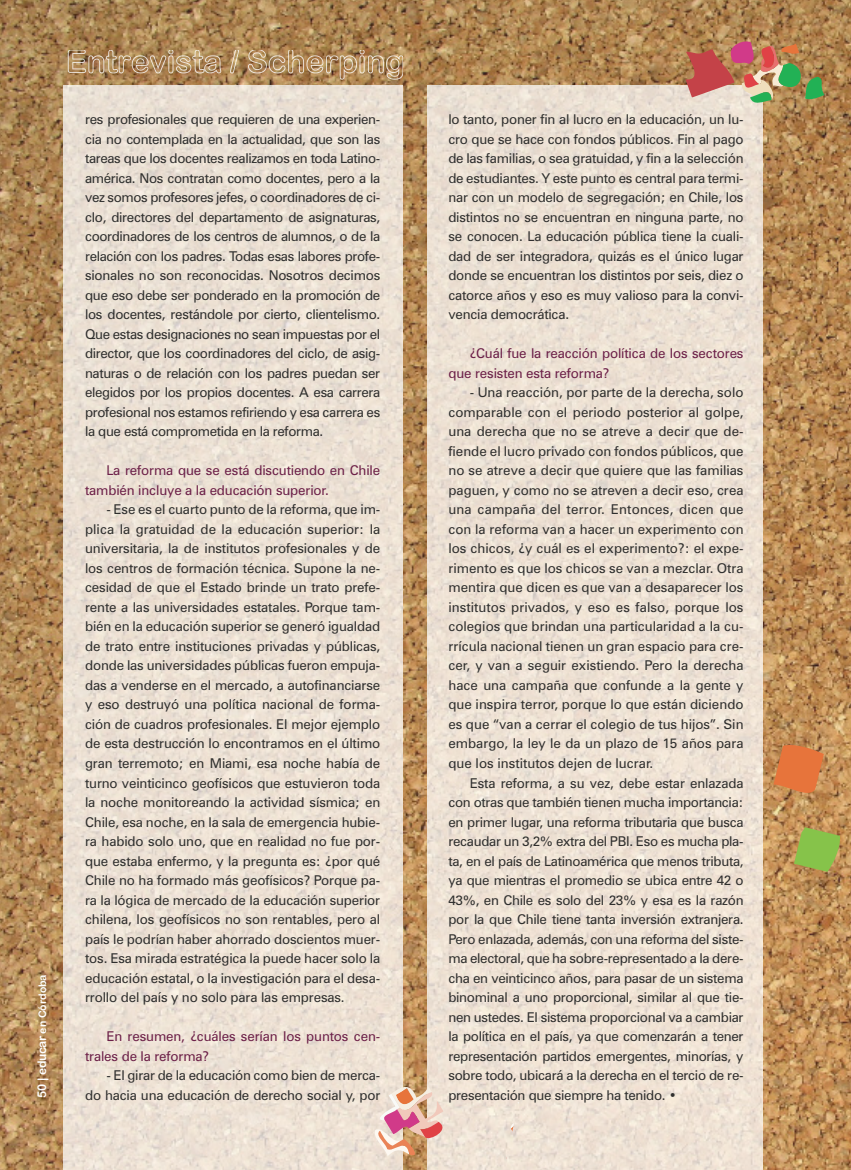
<style>
.page{position:relative;width:851px;height:1170px;background:#fff}
.page>*{position:absolute;margin:0;border:0;box-sizing:border-box;transform-origin:0 0}
.t1{font:13.5px/19.5px "Zurich BT";letter-spacing:-.015em;color:#2f2f2e;text-align:justify}
.t2{font:13.5px/19.5px "Zurich BT";letter-spacing:-.01em;color:#6c2048}
.t3{font:12px "Arial Rounded MT Bold";color:#fff}
.t4{font:10.5px "Arial Rounded MT Bold";color:#fff}
.s1{font-size:12px}
</style>
<div class="page">
<img style="left:0;top:0;width:850px;height:1169px">
<img style="left:427px;top:85px;width:335px;height:1084px">
<img style="left:64px;top:85px;width:338px;height:1084px">
<img style="left:68px;top:50px;width:18px;height:21px">
<svg style="left:793px;top:827px;width:47px;height:44px;background:#97b24d"></svg>
<svg style="left:773px;top:742px;width:50px;height:57px;background:#d67c45"></svg>
<svg style="left:685px;top:39px;width:140px;height:68px;background:#b48969"></svg>
<svg style="left:506px;top:1100px;width:15px;height:69px"></svg>
<svg style="left:371px;top:1082px;width:80px;height:77px;background:#e4bdaf"></svg>
<p class="t1" style="left:448px;top:110px;width:297px">lo tanto, poner fin al lucro en la educación, un lu&shy;cro que se hace con fondos públicos. Fin al pago de las familias, o sea gratuidad, y fin a la selección de estudiantes. Y este punto es central para termi&shy;nar con un modelo de segregación; en Chile, los distintos no se encuentran en ninguna parte, no se conocen. La educación pública tiene la cuali&shy;dad de ser integradora, quizás es el único lugar donde se encuentran los distintos por seis, diez o catorce años y eso es muy valioso para la convi&shy;vencia democrática.</p>
<p class="t2" style="left:448px;top:344px;width:297px;text-indent:21px">¿Cuál fue la reacción política de los sectores que resisten esta reforma?</p>
<p class="t1" style="left:448px;top:383px;width:297px;text-indent:21px">- Una reacción, por parte de la derecha, solo comparable con el periodo posterior al golpe, una derecha que no se atreve a decir que de&shy;fiende el lucro privado con fondos públicos, que no se atreve a decir que quiere que las familias paguen, y como no se atreven a decir eso, crea una campaña del terror. Entonces, dicen que con la reforma van a hacer un experimento con los chicos, ¿y cuál es el experimento?: el expe&shy;rimento es que los chicos se van a mezclar. Otra mentira que dicen es que van a desaparecer los institutos privados, y eso es falso, porque los colegios que brindan una particularidad a la cu&shy;rrícula nacional tienen un gran espacio para cre&shy;cer, y van a seguir existiendo. Pero la derecha hace una campaña que confunde a la gente y que inspira terror, porque lo que están diciendo es que “van a cerrar el colegio de tus hijos”. Sin embargo, la ley le da un plazo de 15 años para que los institutos dejen de lucrar.</p>
<p class="t1" style="left:448px;top:773px;width:297px;text-indent:21px">Esta reforma, a su vez, debe estar enlazada con otras que también tienen mucha importancia: en primer lugar, una reforma tributaria que busca recaudar un 3,2% extra del PBI. Eso es mucha pla&shy;ta, en el país de Latinoamérica que menos tributa, ya que mientras el promedio se ubica entre 42 o 43%, en Chile es solo del 23% y esa es la razón por la que Chile tiene tanta inversión extranjera.<br>Pero enlazada, además, con una reforma del siste&shy;ma electoral, que ha sobre-representado a la dere&shy;cha en veinticinco años, para pasar de un sistema binominal a uno proporcional, similar al que tie&shy;nen ustedes. El sistema proporcional va a cambiar la política en el país, ya que comenzarán a tener representación partidos emergentes, minorías, y sobre todo, ubicará a la derecha en el tercio de re-</p>
<p class="t1" style="left:85px;top:110px;width:297px">res profesionales que requieren de una experien&shy;cia no contemplada en la actualidad, que son las tareas que los docentes realizamos en toda Latino&shy;américa. Nos contratan como docentes, pero a la vez somos profesores jefes, o coordinadores de ci&shy;clo, directores del departamento de asignaturas, coordinadores de los centros de alumnos, o de la relación con los padres. Todas esas labores profe&shy;sionales no son reconocidas. Nosotros decimos que eso debe ser ponderado en la promoción de los docentes, restándole por cierto, clientelismo.<br>Que estas designaciones no sean impuestas por el director, que los coordinadores del ciclo, de asig&shy;naturas o de relación con los padres puedan ser elegidos por los propios docentes. A esa carrera profesional nos estamos refiriendo y esa carrera es la que está comprometida en la reforma.</p>
<p class="t2" style="left:85px;top:461px;width:297px;text-indent:21px">La reforma que se está discutiendo en Chile también incluye a la educación superior.</p>
<p class="t1" style="left:85px;top:500px;width:297px;text-indent:21px">- Ese es el cuarto punto de la reforma, que im&shy;plica la gratuidad de la educación superior: la universitaria, la de institutos profesionales y de los centros de formación técnica. Supone la ne&shy;cesidad de que el Estado brinde un trato prefe&shy;rente a las universidades estatales. Porque tam&shy;bién en la educación superior se generó igualdad de trato entre instituciones privadas y públicas, donde las universidades públicas fueron empuja&shy;das a venderse en el mercado, a autofinanciarse y eso destruyó una política nacional de forma&shy;ción de cuadros profesionales. El mejor ejemplo de esta destrucción lo encontramos en el último gran terremoto; en Miami, esa noche había de turno veinticinco geofísicos que estuvieron toda la noche monitoreando la actividad sísmica; en Chile, esa noche, en la sala de emergencia hubie&shy;ra habido solo uno, que en realidad no fue por&shy;que estaba enfermo, y la pregunta es: ¿por qué Chile no ha formado más geofísicos? Porque pa&shy;ra la lógica de mercado de la educación superior chilena, los geofísicos no son rentables, pero al país le podrían haber ahorrado doscientos muer&shy;tos. Esa mirada estratégica la puede hacer solo la educación estatal, o la investigación para el desa&shy;rrollo del país y no solo para las empresas.</p>
<p class="t2" style="left:85px;top:1026px;width:297px;text-indent:21px">En resumen, ¿cuáles serían los puntos cen&shy;trales de la reforma?</p>
<p class="t1" style="left:85px;top:1065px;width:297px;text-align:right">- El girar de la educación como bien de merca-<br>do hacia una educación de derecho social y, por</p>
<p class="t4" style="left:36px;top:1091px;width:118px;rotate:-90deg"><span class="s1">0 | educar</span> en Córdoba</p>
<p class="t3" style="left:35px;top:1098px;width:9px;rotate:-90deg">5</p>
<p class="t1" style="left:448px;top:1085px;width:230px">presentación que siempre ha tenido. •</p>
</div>
